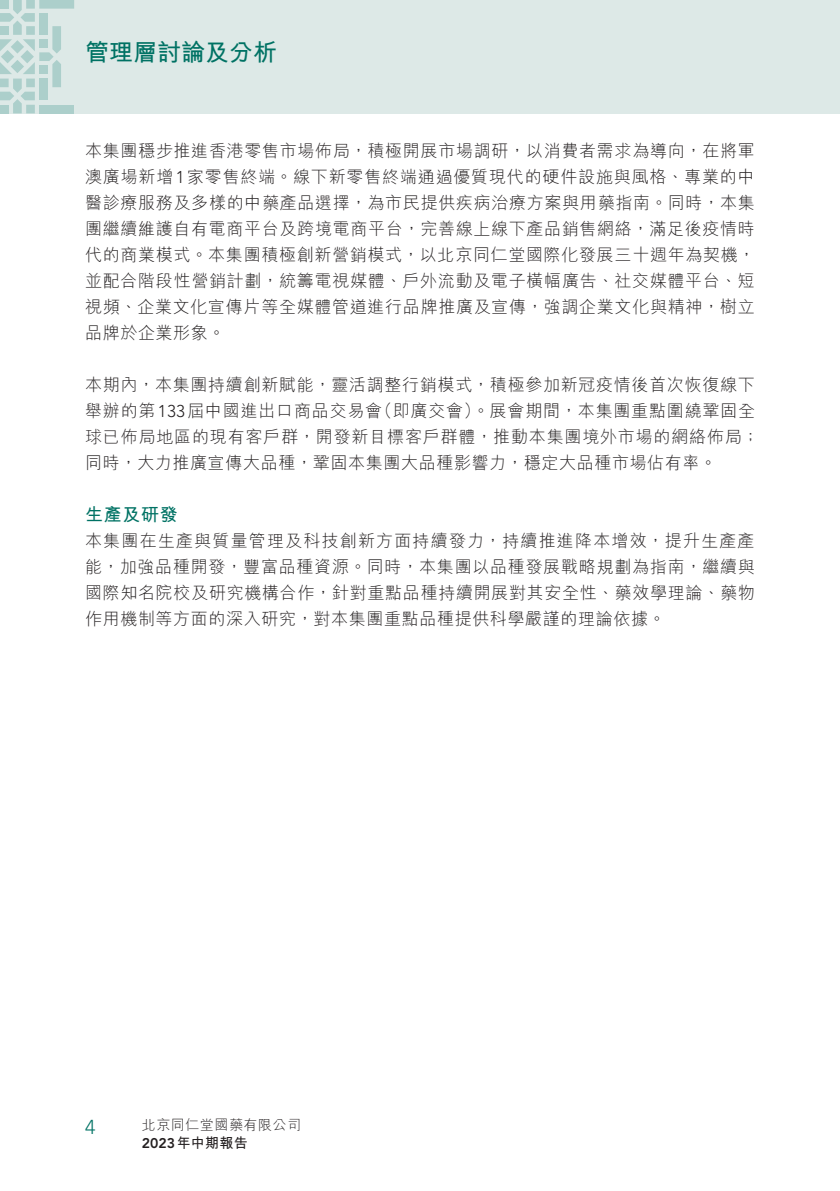
<style>
.page{position:relative;width:840px;height:1191px;background:#fff}
.page>*{position:absolute;margin:0;border:0;box-sizing:border-box;transform-origin:0 0}
.t1{font:700 24px "M Hei HK";color:#007264}
.t2{font:300 20px "Avenir LT Std";color:#007264}
._02_H2{font:700 18px "M Hei HK";letter-spacing:.04em;color:#007264}
._00_txt{font:300 17px/26px "M Hei HK";letter-spacing:.04em;color:#231f20;text-align:justify}
.t3{font:300 14px "M Hei HK";letter-spacing:.035em;color:#231f20}
.t4{font:700 14px "M Hei HK";letter-spacing:.02em;color:#231f20}
.s1{font-family:"Avenir LT Std"}
.s2{font-family:"Avenir LT Std";font-weight:800}
</style>
<div class="page">
<div style="left:0;top:0;width:839px;height:113px;background:#dde9e7"></div>
<div style="left:39px;top:105px;width:35px;height:8px;background:#accfcb"></div>
<div style="left:39px;top:0;width:35px;height:9px;background:#accfcb"></div>
<svg style="left:0;top:0;width:61px;height:113px"></svg>
<p class="t1" style="left:85px;top:35px;width:193px">管理層討論及分析</p>
<p class="_00_txt" style="left:85px;top:137px;width:671px">本集團穩步推進香港零售市場佈局，積極開展市場調研，以消費者需求為導向，在將軍澳廣場新增<span class="s1">1</span>家零售終端。線下新零售終端通過優質現代的硬件設施與風格、專業的中醫診療服務及多樣的中藥產品選擇，為市民提供疾病治療方案與用藥指南。同時，本集團繼續維護自有電商平台及跨境電商平台，完善線上線下產品銷售網絡，滿足後疫情時代的商業模式。本集團積極創新營銷模式，以北京同仁堂國際化發展三十週年為契機，並配合階段性營銷計劃，統籌電視媒體、戶外流動及電子橫幅廣告、社交媒體平台、短視頻、企業文化宣傳片等全媒體管道進行品牌推廣及宣傳，強調企業文化與精神，樹立品牌於企業形象。</p>
<p class="_00_txt" style="left:85px;top:371px;width:675px;text-align:left">本期內，本集團持續創新賦能，靈活調整行銷模式，積極參加新冠疫情後首次恢復線下舉辦的第<span class="s1">133</span>屆中國進出口商品交易會（即廣交會）。展會期間，本集團重點圍繞鞏固全球已佈局地區的現有客戶群，開發新目標客戶群體，推動本集團境外市場的網絡佈局；同時，大力推廣宣傳大品種，鞏固本集團大品種影響力，穩定大品種市場佔有率。</p>
<p class="_02_H2" style="left:85px;top:501px;width:94px">生產及研發</p>
<p class="_00_txt" style="left:85px;top:527px;width:671px">本集團在生產與質量管理及科技創新方面持續發力，持續推進降本增效，提升生產產能，加強品種開發，豐富品種資源。同時，本集團以品種發展戰略規劃為指南，繼續與國際知名院校及研究機構合作，針對重點品種持續開展對其安全性、藥效學理論、藥物作用機制等方面的深入研究，對本集團重點品種提供科學嚴謹的理論依據。</p>
<p class="t2" style="left:85px;top:1115px;width:12px">4</p>
<p class="t3" style="left:142px;top:1117px;width:161px">北京同仁堂國藥有限公司</p>
<p class="t4" style="left:142px;top:1132px;width:107px"><span class="s2">2023</span>年中期報告</p>
</div>
